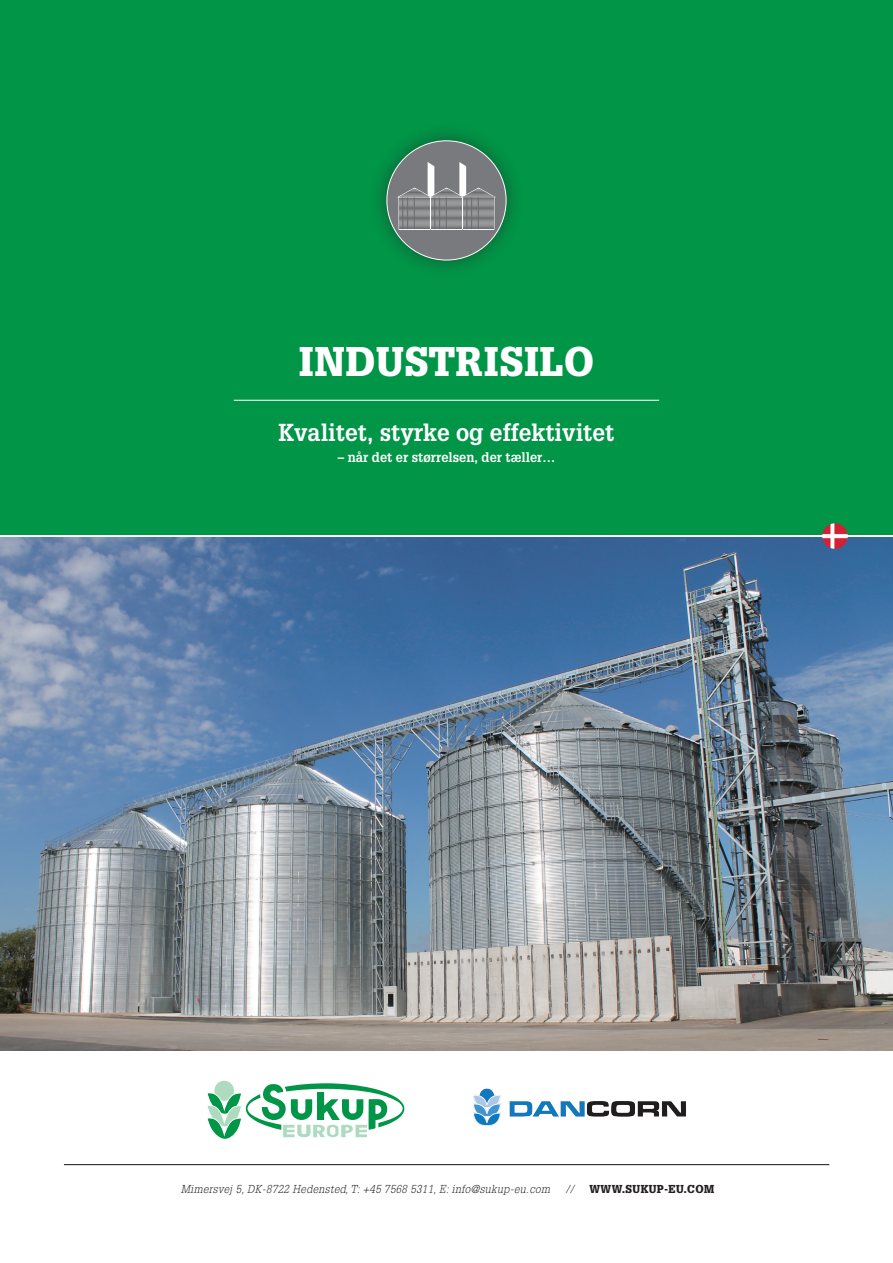
<style>
.page{position:relative;width:893px;height:1263px;background:#fff}
.page>*{position:absolute;margin:0;border:0;box-sizing:border-box;transform-origin:0 0}
.t1{font:900 40.5px "Glypha LT Std";letter-spacing:.02em;color:#fff;scale:.95 1}
.t2{font:700 24px "Glypha LT Std";color:#fff;scale:.95 1}
.t3{font:700 13.5px "Glypha LT Std";color:#fff;scale:.95 1}
.t4{font:italic 300 11.25px "Glypha LT Std";letter-spacing:.04em;color:#231f20;scale:.95 1}
.t5{font:900 11.25px "Glypha LT Std";letter-spacing:.04em;color:#231f20;scale:.95 1}
</style>
<div class="page">
<div style="left:0;top:0;width:893px;height:535px;background:#009547"></div>
<div style="left:368px;top:122px;width:157px;height:157px;background:#231f20;opacity:.5"></div>
<div style="left:387px;top:141px;width:119px;height:119px;background:#787a7d;border-radius:50%"></div>
<hr style="left:234px;top:400px;width:425px;height:1px;background:#fff">
<img style="left:0;top:537px;width:893px;height:513px">
<svg style="left:398px;top:162px;width:97px;height:67px"></svg>
<hr style="left:466px;top:197px;width:1px;height:32px;background:#6c6d70">
<hr style="left:471px;top:197px;width:1px;height:32px;background:#6c6d70">
<hr style="left:478px;top:197px;width:1px;height:32px;background:#6c6d70">
<hr style="left:463px;top:189px;width:31px;height:1px;background:#6c6d70">
<hr style="left:463px;top:190px;width:31px;height:1px;background:#6c6d70">
<hr style="left:463px;top:191px;width:31px;height:1px;background:#6c6d70">
<hr style="left:463px;top:192px;width:31px;height:1px;background:#6c6d70">
<hr style="left:463px;top:193px;width:31px;height:1px;background:#6c6d70">
<hr style="left:463px;top:194px;width:31px;height:1px;background:#6c6d70">
<hr style="left:463px;top:196px;width:31px;height:1px;background:#6c6d70">
<hr style="left:463px;top:197px;width:31px;height:1px;background:#6c6d70">
<hr style="left:64px;top:1164px;width:765px;height:1px;background:#231f20">
<div style="left:214px;top:1081px;width:20px;height:20px;background:#aedbc0;border-radius:50%"></div>
<svg style="left:207px;top:1083px;width:197px;height:57px"></svg>
<img style="left:473px;top:1088px;width:213px;height:38px">
<img style="left:822px;top:523px;width:26px;height:26px;border-radius:13px">
<h1 class="t1" style="left:299px;top:337px;width:312px">INDUSTRISILO</h1>
<h2 class="t2" style="left:278px;top:417px;width:355px">Kvalitet, styrke og effektivitet</h2>
<p class="t3" style="left:338px;top:449px;width:230px">– når det er størrelsen, der tæller…</p>
<p class="t4" style="left:181px;top:1183px;width:390px">Mimersvej 5, DK-8722 Hedensted, T: +45 7568 5311, E: info@sukup-eu.com</p>
<p class="t4" style="left:566px;top:1183px;width:10px">//</p>
<p class="t5" style="left:589px;top:1182px;width:133px">WWW.SUKUP-EU.COM</p>
</div>
